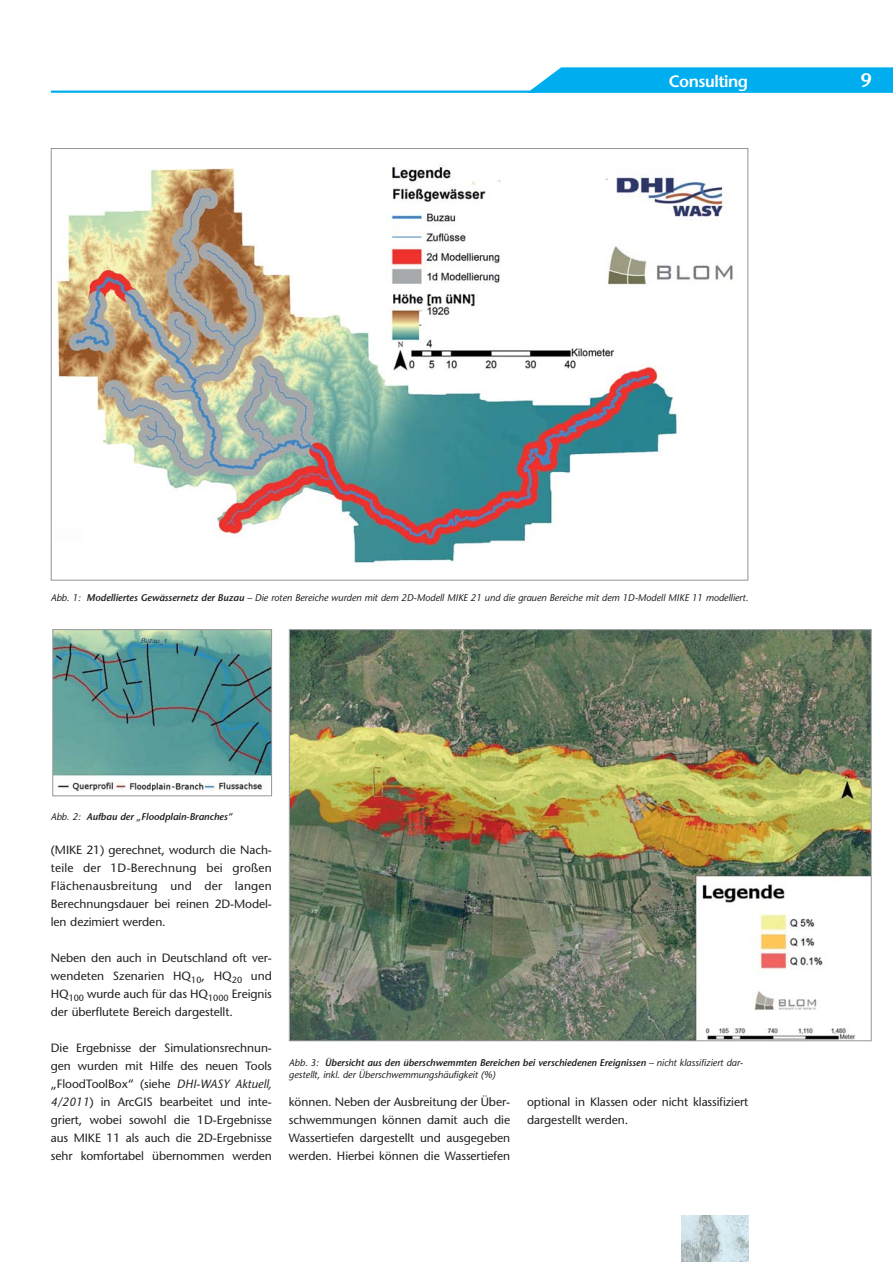
<style>
.page{position:relative;width:893px;height:1263px;background:#fff}
.page>*{position:absolute;margin:0;border:0;box-sizing:border-box;transform-origin:0 0}
.t1{font:600 19.5px "Stone Sans";color:#fff}
.t2{font:600 16.5px "Stone Sans";letter-spacing:-.03em;color:#fff}
.t3{font:12px/18px "Stone Sans";letter-spacing:-.005em;color:#231f20;text-align:justify}
.t4{font:italic 9.75px/12px "Stone Sans";letter-spacing:-.005em;color:#231f20}
.t5{font:italic 600 9.75px "Stone Sans";letter-spacing:-.005em;color:#231f20}
.s1{font-weight:600}
.s2{font-weight:400}
.s3{font-style:italic}
</style>
<div class="page">
<img style="left:56px;top:165px;width:677px;height:398px">
<img style="left:54px;top:631px;width:216px;height:161px">
<div style="left:52px;top:629px;width:220px;height:167px;border:1px solid #939598"></div>
<img style="left:291px;top:631px;width:578px;height:408px">
<img style="left:682px;top:1215px;width:66px;height:47px">
<hr style="left:51px;top:91px;width:484px;height:2px;background:#00aeef">
<svg style="left:527px;top:67px;width:365px;height:26px;background:#10b3ef"></svg>
<h2 class="t2" style="left:669px;top:74px;width:81px">Consulting</h2>
<h1 class="t1" style="left:861px;top:73px;width:12px">9</h1>
<p class="t4" style="left:51px;top:593px;width:699px">Abb. 1: <span class="s1">Modelliertes Ge wässernetz der Buzau</span> – Die roten Bereiche wurden mit dem 2D-Modell MIKE 21 und die grauen Be reiche mit dem 1D-Mo dell MIKE 11 modelliert.</p>
<p class="t5" style="left:51px;top:813px;width:183px"><span class="s2">Abb. 2:</span> Aufbau der „Floodplain-Branches“</p>
<p class="t3" style="left:51px;top:842px;width:223px">(MIKE 21) gerechnet, wodurch die Nach - teile der 1D-Berechnung bei großen Flächenausbreitung und der langen Berechnungsdauer bei reinen 2D-Mo del - len dezimiert werden.</p>
<p class="t3" style="left:51px;top:950px;width:223px">Neben den auch in Deutschland oft ver&shy;wendeten Szenarien HQ<sub>10</sub>, HQ<sub>20</sub> und HQ<sub>100</sub> wurde auch für das HQ<sub>1000</sub> Ereignis der überflutete Bereich dargestellt.</p>
<p class="t3" style="left:51px;top:1040px;width:223px">Die Ergebnisse der Simulationsrech nun - gen wurden mit Hilfe des neuen Tools „FloodToolBox“ (siehe <span class="s3">DHI-WASY Aktuell, 4/2011</span>) in ArcGIS bearbeitet und inte&shy;griert, wobei sowohl die 1D-Ergebnisse aus MIKE 11 als auch die 2D-Ergebnisse sehr komfortabel übernommen werden</p>
<p class="t4" style="left:289px;top:1057px;width:456px">Abb. 3: <span class="s1">Übersicht aus den überschwemmten Bereichen bei verschiedenen Ereig nissen</span> – nicht klassifiziert dar&shy;gestellt, inkl. der Überschwemmungs häufigkeit (%)</p>
<p class="t3" style="left:289px;top:1094px;width:223px">können. Neben der Ausbreitung der Über&shy;schwemmungen können damit auch die Wassertiefen dargestellt und ausgegeben werden. Hierbei können die Wassertiefen</p>
<p class="t3" style="left:527px;top:1094px;width:223px">optional in Klassen oder nicht klassifiziert dargestellt werden.</p>
</div>
